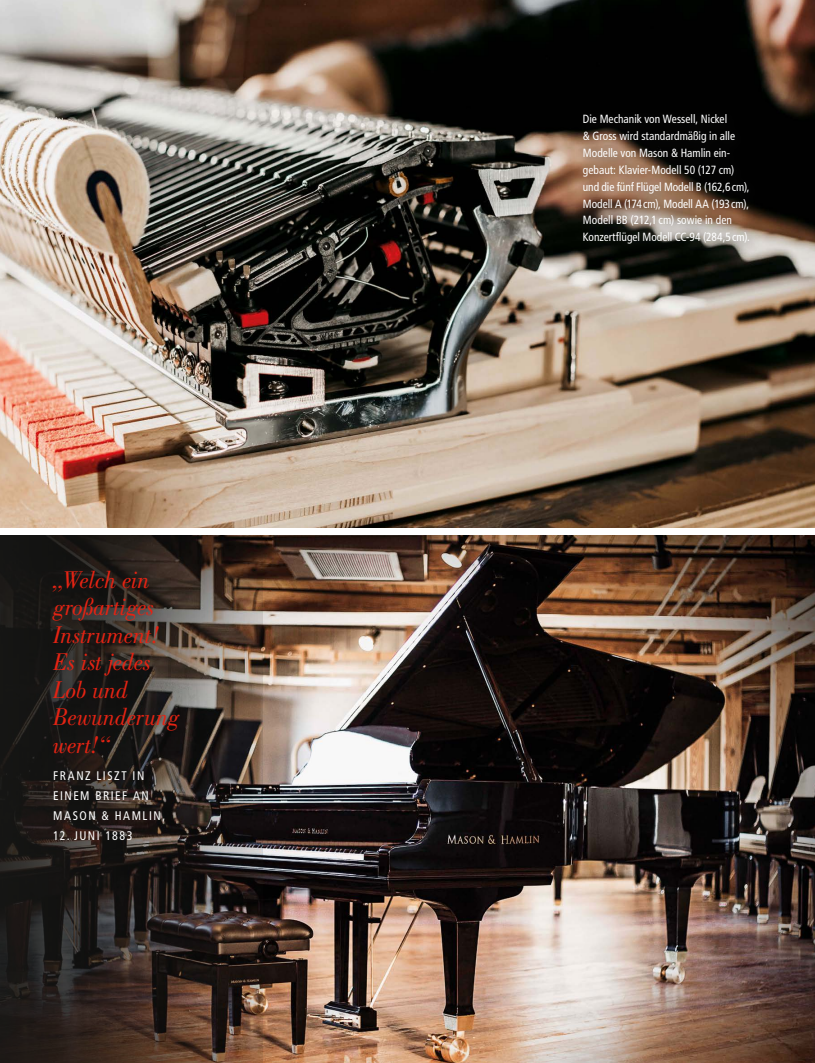
<style>
.page{position:relative;width:815px;height:1063px;background:#fff}
.page>*{position:absolute;margin:0;border:0;box-sizing:border-box;transform-origin:0 0}
.t1{font:italic 25px/27.5px "Bodoni Std";letter-spacing:-.01em;color:#e42313;scale:.96 1}
.t2{font:condensed 12.5px/20px "Frutiger LT Std";letter-spacing:.125em;color:#fff;scale:.96 1}
.t3{font:condensed 11.88px/16.9px "Frutiger LT Std";color:#fff;scale:.96 1}
</style>
<div class="page">
<img style="left:263px;top:535px;width:552px;height:528px">
<svg style="left:0;top:535px;width:263px;height:528px;background:#342a25"></svg>
<img style="left:0;top:0;width:815px;height:528px">
<div style="left:574px;top:106px;width:187px;height:151px;background:#1d1d1b;opacity:.75"></div>
<div style="left:40px;top:556px;width:149px;height:292px;background:#1d1d1b;opacity:.85"></div>
<h1 class="t1" style="left:53px;top:566px;width:134px">„Welch ein großartiges<br>Instrument!<br>Es ist jedes<br>Lob und<br>Bewunderung wert!“</h1>
<p class="t2" style="left:53px;top:766px;width:118px">FRANZ LISZT IN<br>EINEM BRIEF AN<br>MASON &amp; HAMLIN,</p>
<p class="t2" style="left:53px;top:826px;width:84px">12. JUNI 1883</p>
<p class="t3" style="left:583px;top:111px;width:175px">Die Mechanik von Wessell, Nickel<br>&amp; Gross wird standardmäßig in alle Modelle von Mason &amp; Hamlin ein&shy;gebaut: Klavier-Modell 50 (127 cm) und die fünf Flügel Modell B (162,6cm), Modell A (174cm), Modell AA (193cm), Modell BB (212,1 cm) sowie in den Konzertflügel Modell CC-94 (284,5cm).</p>
</div>
